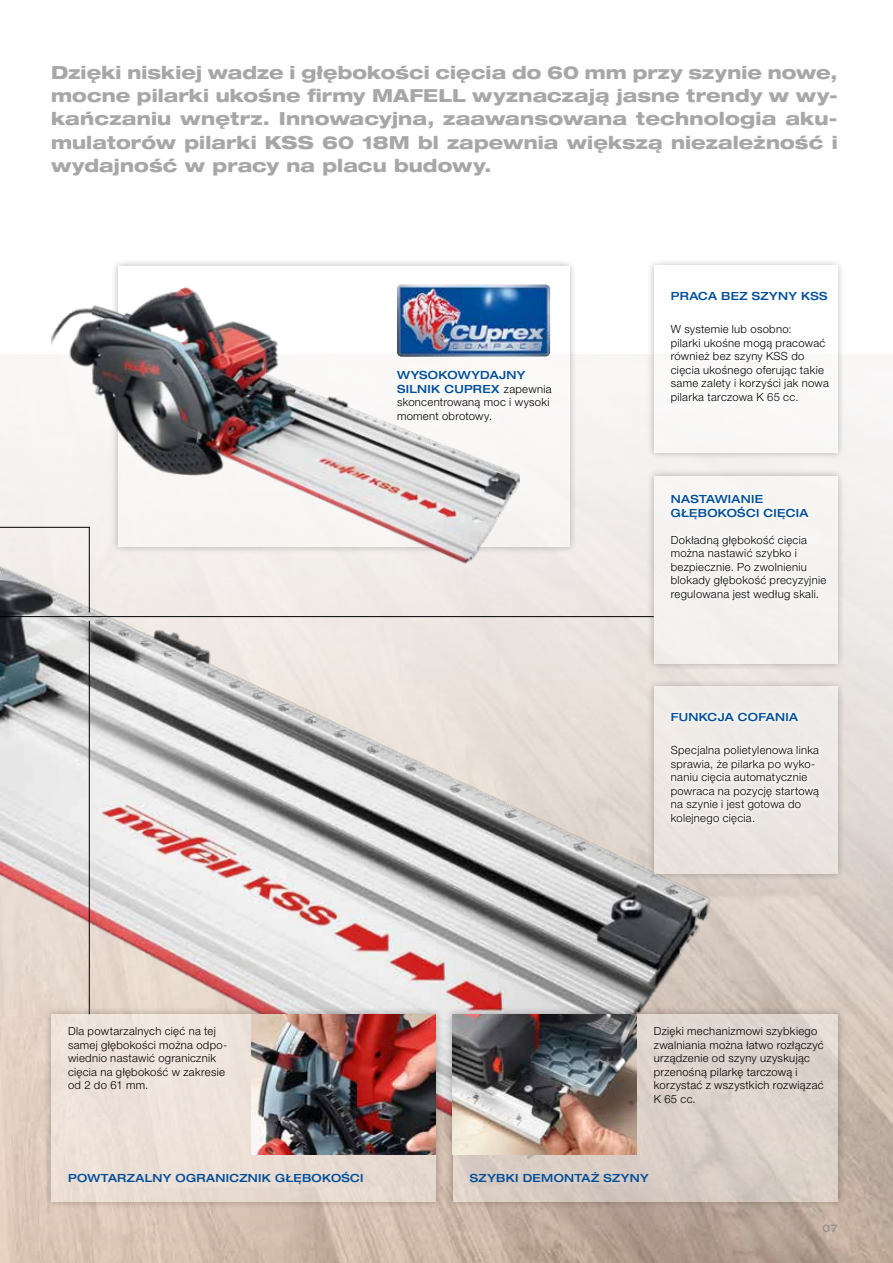
<style>
.page{position:relative;width:893px;height:1263px;background:#fff}
.page>*{position:absolute;margin:0;border:0;box-sizing:border-box;transform-origin:0 0}
.t1{font:800 expanded 18px/23.4px "Helvetica Neue LT Pro";letter-spacing:.005em;color:#a7a7a8;text-align:justify}
.t2{font:300 11.25px/13.5px "Helvetica Neue LT Pro";letter-spacing:.025em;color:#000}
.t3{font:500 expanded 11.25px/13.5px "Helvetica Neue LT Pro";letter-spacing:.03em;color:#004e9a}
.t4{font:500 expanded 10.5px "Helvetica Neue LT Pro";color:#919292}
.s1{font-weight:500;font-stretch:expanded;color:#004e9a}
</style>
<div class="page">
<img style="left:0;top:354px;width:893px;height:909px">
<div style="left:646px;top:679px;width:199px;height:202px;background:#000;opacity:.7"></div>
<div style="left:654px;top:687px;width:184px;height:187px;background:#ece7e3"></div>
<div style="left:110px;top:258px;width:467px;height:296px;background:#000;opacity:.7"></div>
<div style="left:118px;top:266px;width:452px;height:280px;background:#f9f8f7"></div>
<div style="left:646px;top:468px;width:199px;height:203px;background:#000;opacity:.7"></div>
<div style="left:654px;top:476px;width:184px;height:187px;background:#f4f1ef"></div>
<div style="left:646px;top:258px;width:199px;height:203px;background:#000;opacity:.7"></div>
<div style="left:654px;top:266px;width:184px;height:187px;background:#faf9f8"></div>
<div style="left:445px;top:1006px;width:401px;height:203px;background:#000;opacity:.7"></div>
<div style="left:453px;top:1014px;width:385px;height:187px;background:#dbd1c9"></div>
<div style="left:43px;top:1006px;width:400px;height:203px;background:#000;opacity:.7"></div>
<div style="left:51px;top:1014px;width:385px;height:187px;background:#ece1d8"></div>
<img style="left:453px;top:1014px;width:184px;height:140px">
<img style="left:252px;top:1014px;width:184px;height:140px">
<img style="left:51px;top:258px;width:469px;height:332px">
<img style="left:397px;top:284px;width:153px;height:73px">
<hr style="left:0;top:616px;width:654px;height:1px;background:#000">
<svg style="left:0;top:526px;width:90px;height:87px;background:#c9c6c4"></svg>
<hr style="left:89px;top:621px;width:1px;height:393px;background:#000">
<div style="left:667px;top:532px;width:164px;height:72px;background:#f7f5f4"></div>
<div style="left:666px;top:742px;width:158px;height:86px;background:#f1eeeb"></div>
<div style="left:666px;top:321px;width:167px;height:86px;background:#fff"></div>
<div style="left:667px;top:491px;width:146px;height:32px;background:#f9f8f7"></div>
<div style="left:667px;top:708px;width:135px;height:17px;background:#f4f2f0"></div>
<div style="left:667px;top:287px;width:165px;height:17px;background:#fff"></div>
<p class="t1" style="left:51px;top:60px;width:788px">Dzięki niskiej wadze i głębokości cięcia do 60 mm przy szynie nowe, mocne pilarki ukośne firmy MAFELL wyznaczają jasne trendy w wy&shy;kańczaniu wnętrz. Innowacyjna, zaawansowana technologia aku&shy;mulatorów pilarki KSS 60 18M bl zapewnia większą niezależność i wydajność w pracy na placu budowy.</p>
<p class="t2" style="left:68px;top:1024px;width:161px">Dla powtarzalnych cięć na tej samej głębokości można odpo&shy;wiednio nastawić ogranicznik cięcia na głębokość w zakresie od 2 do 61 mm.</p>
<p class="t2" style="left:397px;top:368px;width:156px"><span class="s1">WYSOKOWYDAJNY<br>SILNIK CUPREX</span> zapewnia skoncentrowaną moc i wysoki moment obrotowy.</p>
<p class="t3" style="left:671px;top:288px;width:158px">PRACA BEZ SZYNY KSS</p>
<p class="t2" style="left:671px;top:322px;width:160px">W systemie lub osobno:<br>pilarki ukośne mogą pracować również bez szyny KSS do cięcia ukośnego oferując takie same zalety i korzyści jak nowa pilarka tarczowa K 65 cc.</p>
<p class="t3" style="left:671px;top:492px;width:139px">NASTAWIANIE<br>GŁĘBOKOŚCI CIĘCIA</p>
<p class="t2" style="left:671px;top:533px;width:157px">Dokładną głębokość cięcia można nastawić szybko i bezpiecznie. Po zwolnieniu blokady głębokość precyzyjnie regulowana jest według skali.</p>
<p class="t3" style="left:671px;top:709px;width:129px">FUNKCJA COFANIA</p>
<p class="t2" style="left:671px;top:743px;width:150px">Specjalna polietylenowa linka sprawia, że pilarka po wyko&shy;naniu cięcia automatycznie powraca na pozycję startową na szynie i jest gotowa do kolejnego cięcia.</p>
<p class="t2" style="left:654px;top:1024px;width:171px">Dzięki mechanizmowi szybkiego zwalniania moż na łatwo rozłączyć urządzenie od szyny uzyskując przenośną pilarkę tarczową i korzystać z wszystkich rozwiązać<br>K 65 cc.</p>
<p class="t3" style="left:68px;top:1171px;width:297px">POWTARZALNY OGRANICZNIK GŁĘBOKOŚCI</p>
<p class="t3" style="left:470px;top:1171px;width:180px">SZYBKI DEMONTAŻ SZYNY</p>
<p class="t4" style="left:822px;top:1222px;width:17px">07</p>
</div>
